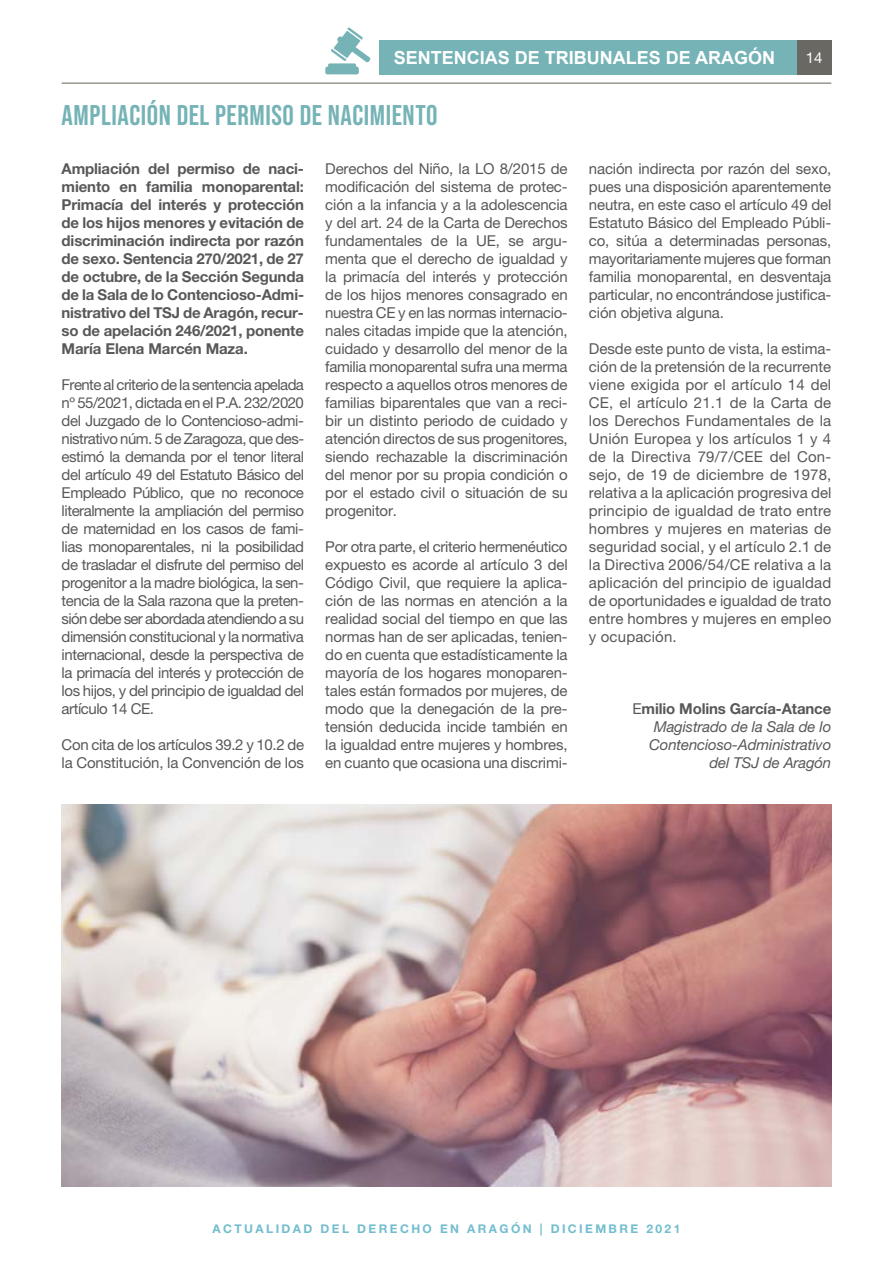
<style>
.page{position:relative;width:893px;height:1263px;background:#fff}
.page>*{position:absolute;margin:0;border:0;box-sizing:border-box;transform-origin:0 0}
.t1{font:700 28.5px "Bebas Neue Pro";letter-spacing:.02em;color:#75b3b6}
.t2{font:700 18px "Arial";color:#fff}
.t3{font:15px/18px "Helvetica Neue LT Pro";letter-spacing:-.01em;color:#58585a;text-align:justify}
.t4{font:700 15px/18px "Helvetica Neue LT Pro";letter-spacing:-.01em;color:#58585a;text-align:justify}
.t5{font:italic 15px/18px "Helvetica Neue LT Pro";letter-spacing:-.01em;color:#58585a;text-align:right}
.t6{font:15px "Helvetica Neue LT Pro";color:#fff}
.t7{font:700 12px "Helvetica Neue LT Pro";letter-spacing:.2em;color:#72bdce}
.s1{font-style:normal}
.s2{font-weight:700;font-style:normal}
</style>
<div class="page">
<hr style="left:62px;top:83px;width:769px;height:1px;background:#72776b">
<svg style="left:325px;top:27px;width:46px;height:47px"></svg>
<div style="left:379px;top:40px;width:418px;height:34px;background:#75b3b6"></div>
<div style="left:797px;top:40px;width:34px;height:34px;background:#696863"></div>
<img style="left:62px;top:804px;width:769px;height:382px">
<p class="t2" style="left:394px;top:46px;width:383px">SENTENCIAS DE TRIBUNALES DE ARAGÓN</p>
<p class="t6" style="left:806px;top:48px;width:18px">14</p>
<h1 class="t1" style="left:62px;top:99px;width:377px">AMPLIACIÓN DEL PERMISO DE NACIMIENTO</h1>
<p class="t4" style="left:62px;top:159px;width:244px">Ampliación del permiso de naci&shy;miento en familia monoparental:<br>Primacía del interés y protección de los hijos menores y evitación de discriminación indirecta por razón de sexo. Sentencia 270/2021, de 27 de octubre, de la Sección Segunda de la Sala de lo Contencioso-Admi&shy;nistrativo del TSJ de Aragón, recur&shy;so de apelación 246/2021, ponente María Elena Marcén Maza.</p>
<p class="t3" style="left:62px;top:376px;width:244px">Frente al criterio de la sentencia apelada nº 55/2021, dictada en el P.A. 232/2020 del Juzgado de lo Contencioso-admi&shy;nistrativo núm. 5 de Zaragoza, que des&shy;estimó la demanda por el tenor literal del artículo 49 del Estatuto Básico del Empleado Público, que no reconoce literalmente la ampliación del permiso de maternidad en los casos de fami&shy;lias monoparentales, ni la posibilidad de trasladar el disfrute del permiso del progenitor a la madre biológica, la sen&shy;tencia de la Sala razona que la preten&shy;sión debe ser abordada atendiendo a su dimensión constitucional y la normativa internacional, desde la perspectiva de la primacía del interés y protección de los hijos, y del principio de igualdad del artículo 14 CE.</p>
<p class="t3" style="left:62px;top:736px;width:244px">Con cita de los artículos 39.2 y 10.2 de la Constitución, la Convención de los</p>
<p class="t3" style="left:325px;top:160px;width:244px">Derechos del Niño, la LO 8/2015 de modificación del sistema de protec&shy;ción a la infancia y a la adolescencia y del art. 24 de la Carta de Derechos fundamentales de la UE, se argu&shy;menta que el derecho de igualdad y la primacía del interés y protección de los hijos menores consagrado en nuestra CE y en las normas internacio&shy;nales citadas impide que la atención, cuidado y desarrollo del menor de la familia monoparental sufra una merma respecto a aquellos otros menores de familias biparentales que van a reci&shy;bir un distinto periodo de cuidado y atención directos de sus progenitores, siendo rechazable la discriminación del menor por su propia condición o por el estado civil o situación de su progenitor.</p>
<p class="t3" style="left:325px;top:538px;width:244px">Por otra parte, el criterio hermenéutico expuesto es acorde al artículo 3 del Código Civil, que requiere la aplica&shy;ción de las normas en atención a la realidad social del tiempo en que las normas han de ser aplicadas, tenien&shy;do en cuenta que estadísticamente la mayoría de los hogares monoparen&shy;tales están formados por mujeres, de modo que la denegación de la pre&shy;tensión deducida incide también en la igualdad entre mujeres y hombres, en cuanto que ocasiona una discrimi-</p>
<p class="t3" style="left:589px;top:160px;width:244px">nación indirecta por razón del sexo, pues una disposición aparentemente neutra, en este caso el artículo 49 del Estatuto Básico del Empleado Públi&shy;co, sitúa a determinadas personas, mayoritariamente mujeres que forman familia monoparental, en desventaja particular, no encontrándose justifica&shy;ción objetiva alguna.</p>
<p class="t3" style="left:589px;top:340px;width:244px">Desde este punto de vista, la estima&shy;ción de la pretensión de la recurrente viene exigida por el artículo 14 del CE, el artículo 21.1 de la Carta de los Derechos Fundamentales de la Unión Europea y los artículos 1 y 4 de la Directiva 79/7/CEE del Con&shy;sejo, de 19 de diciembre de 1978, relativa a la aplicación progresiva del principio de igualdad de trato entre hombres y mujeres en materias de seguridad social, y el artículo 2.1 de la Directiva 2006/54/CE relativa a la aplicación del principio de igualdad de oportunidades e igualdad de trato entre hombres y mujeres en empleo y ocupación.</p>
<p class="t5" style="left:633px;top:699px;width:200px"><span class="s1">E</span><span class="s2">milio Molins García-Atance<br></span>Magistrado de la Sala de lo<br>Contencioso-Administrativo del TSJ de Aragón</p>
<p class="t7" style="left:213px;top:1221px;width:469px">ACTUALIDAD DEL DERECHO EN ARAGÓN | DICIEMBRE 2021</p>
</div>
